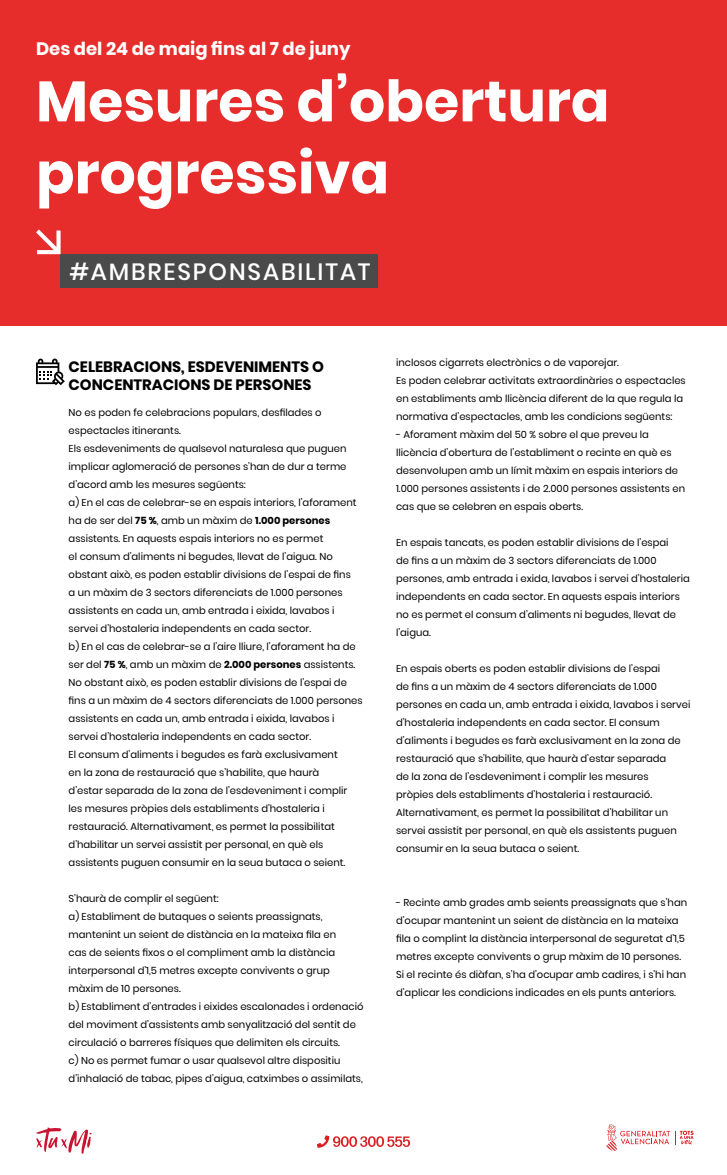
<style>
.page{position:relative;width:727px;height:1175px;background:#fff}
.page>*{position:absolute;margin:0;border:0;box-sizing:border-box;transform-origin:0 0}
.t1{font:700 57px/72px "Poppins";color:#fff}
.t2{font:500 23.5px "Poppins";letter-spacing:.08em;color:#fff}
.t3{font:700 18px "Poppins";color:#fff}
.t4{font:700 15px/18px "Poppins";color:#000}
.t5{font:10px/18px "Poppins";color:#000}
.s1{font-weight:700}
</style>
<div class="page">
<div style="left:0;top:0;width:727px;height:325px;background:#e62d2b"></div>
<svg style="left:606px;top:1124px;width:87px;height:27px"></svg>
<svg style="left:317px;top:1135px;width:93px;height:13px"></svg>
<svg style="left:36px;top:1127px;width:56px;height:27px"></svg>
<svg style="left:36px;top:359px;width:29px;height:26px"></svg>
<div style="left:61px;top:254px;width:317px;height:33px;background:#4a4a4a"></div>
<svg style="left:36px;top:229px;width:25px;height:25px"></svg>
<h3 class="t3" style="left:36px;top:38px;width:316px">Des del 24 de maig fins al 7 de juny</h3>
<h1 class="t1" style="left:36px;top:66px;width:575px">Mesures d’obertura progressiva</h1>
<h2 class="t2" style="left:69px;top:258px;width:303px">#AMBRESPONSABILITAT</h2>
<h3 class="t4" style="left:69px;top:357px;width:257px">CELEBRACIONS, ESDEVENIMENTS O<br>CONCENTRACIONS DE PERSONES</h3>
<p class="t5" style="left:69px;top:403px;width:295px">No es poden fe celebracions populars, desfilades o espectacles itinerants.<br>Els esdeveniments de qualsevol naturalesa que puguen implicar aglomeració de persones s’han de dur a terme d’acord amb les mesures següents:<br>a) En el cas de celebrar-se en espais interiors, l’aforament ha de ser del <span class="s1">75 %</span>, amb un màxim de <span class="s1">1.000 persones </span>assistents. En aquests espais interiors no es permet<br>el consum d’aliments ni begudes, llevat de l’aigua. No obstant això, es poden establir divisions de l’espai de fins<br>a un màxim de 3 sectors diferenciats de 1.000 persones assistents en cada un, amb entrada i eixida, lavabos i servei d’hostaleria independents en cada sector.<br>b) En el cas de celebrar-se a l’aire lliure, l’aforament ha de ser del <span class="s1">75 %</span>, amb un màxim de <span class="s1">2.000 persones</span> assistents.<br>No obstant això, es poden establir divisions de l’espai de fins a un màxim de 4 sectors diferenciats de 1.000 persones assistents en cada un, amb entrada i eixida, lavabos i servei d’hostaleria independents en cada sector.<br>El consum d’aliments i begudes es farà exclusivament<br>en la zona de restauració que s’habilite, que haurà<br>d’estar separada de la zona de l’esdeveniment i complir les mesures pròpies dels establiments d’hostaleria i restauració. Alternativament, es permet la possibilitat d’habilitar un servei assistit per personal, en què els assistents puguen consumir en la seua butaca o seient.</p>
<p class="t5" style="left:69px;top:889px;width:296px">S’haurà de complir el següent:<br>a) Establiment de butaques o seients preassignats, mantenint un seient de distància en la mateixa fila en<br>cas de seients fixos o el compliment amb la distància interpersonal d’1,5 metres excepte convivents o grup màxim de 10 persones.<br>b) Establiment d’entrades i eixides escalonades i ordenació del moviment d’assistents amb senyalització del sentit de circulació o barreres físiques que delimiten els circuits.<br>c) No es permet fumar o usar qualsevol altre dispositiu d’inhalació de tabac, pipes d’aigua, catximbes o assimilats,</p>
<p class="t5" style="left:396px;top:354px;width:291px">inclosos cigarrets electrònics o de vaporejar.<br>Es poden celebrar activitats extraordinàries o espectacles en establiments amb llicència diferent de la que regula la normativa d’espectacles, amb les condicions següents:</p>
<p class="t5" style="left:396px;top:426px;width:290px">- Aforament màxim del 50 % sobre el que preveu la llicència d’obertura de l’establiment o recinte en què es desenvolupen amb un límit màxim en espais interiors de 1.000 persones assistents i de 2.000 persones assistents en cas que se celebren en espais oberts.</p>
<p class="t5" style="left:396px;top:534px;width:295px">En espais tancats, es poden establir divisions de l’espai<br>de fins a un màxim de 3 sectors diferenciats de 1.000 persones, amb entrada i exida, lavabos i servei d’hostaleria independents en cada sector. En aquests espais interiors no es permet el consum d’aliments ni begudes, llevat de l’aigua.</p>
<p class="t5" style="left:396px;top:660px;width:296px">En espais oberts es poden establir divisions de l’espai<br>de fins a un màxim de 4 sectors diferenciats de 1.000 persones en cada un, amb entrada i eixida, lavabos i servei d’hostaleria independents en cada sector. El consum d’aliments i begudes es farà exclusivament en la zona de restauració que s’habilite, que haurà d’estar separada<br>de la zona de l’esdeveniment i complir les mesures<br>pròpies dels establiments d’hostaleria i restauració.<br>Alternativament, es permet la possibilitat d’habilitar un servei assistit per personal, en què els assistents puguen consumir en la seua butaca o seient.</p>
<p class="t5" style="left:396px;top:894px;width:293px">- Recinte amb grades amb seients preassignats que s’han d’ocupar mantenint un seient de distància en la mateixa fila o complint la distància interpersonal de seguretat d’1,5 metres excepte convivents o grup màxim de 10 persones.<br>Si el recinte és diàfan, s’ha d’ocupar amb cadires, i s’hi han d’aplicar les condicions indicades en els punts anteriors.</p>
</div>
